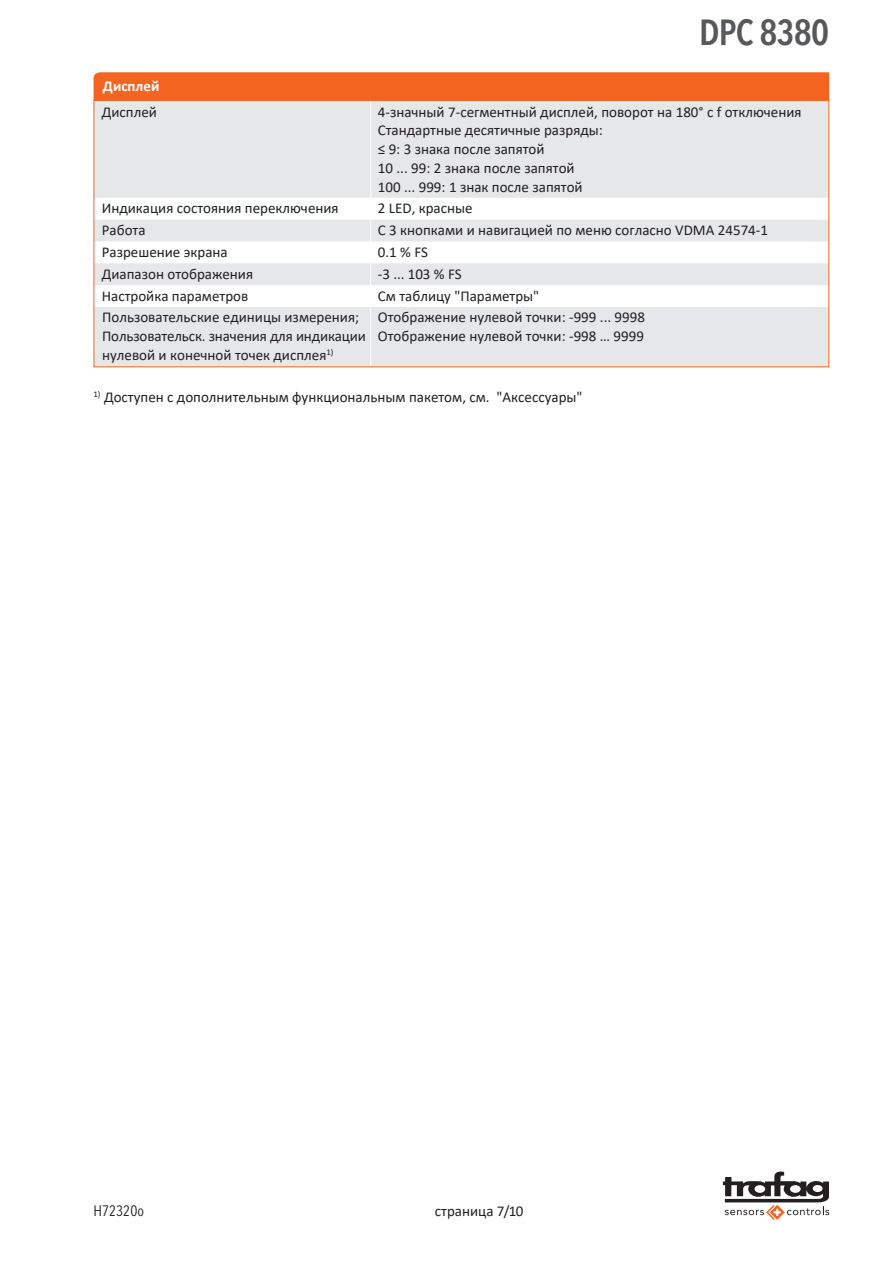
<style>
.page{position:relative;width:893px;height:1263px;background:#fff}
.page>*{position:absolute;margin:0;border:0;box-sizing:border-box;transform-origin:0 0}
.t1{font:600 condensed 36px "Avenir Next LT Pro";letter-spacing:-.02em;color:#57585a}
.t2{font:15px/18.8px "Calibri";color:#231f20}
.t3{font:condensed 15px "Avenir Next LT Pro";color:#231f20}
.t4{font:700 15px "Calibri";color:#fff}
</style>
<div class="page">
<svg style="left:723px;top:1171px;width:106px;height:49px"></svg>
<div style="left:94px;top:72px;width:735px;height:28px;background:#f36421"></div>
<svg style="left:96px;top:102px;width:731px;height:263px;fill:#e6e7e9"></svg>
<hr style="left:370px;top:101px;width:1px;height:97px;background:#fff">
<svg style="left:370px;top:198px;width:1px;height:109px"></svg>
<hr style="left:370px;top:307px;width:1px;height:59px;background:#fff">
<div style="left:94px;top:100px;width:735px;height:267px;border:1px solid #f36421"></div>
<p class="t4" style="left:103px;top:76px;width:58px">Дисплей</p>
<p class="t2" style="left:102px;top:102px;width:57px">Дисплей</p>
<p class="t2" style="left:102px;top:197px;width:238px;line-height:21.9px">Индикация состояния переключения<br>Работа<br>Разрешение экрана</p>
<h1 class="t1" style="left:699px;top:10px;width:132px">DPC 8380</h1>
<p class="t2" style="left:378px;top:102px;width:425px">4-значный 7-сегментный дисплей, поворот на 180° с f отключения Стандартные десятичные разряды:<br>≤ 9: 3 знака после запятой<br>10 ... 99: 2 знака после запятой<br>100 ... 999: 1 знак после запятой</p>
<p class="t2" style="left:378px;top:197px;width:392px;line-height:21.9px">2 LED, красные<br>С 3 кнопками и навигацией по меню согласно VDMA 24574-1<br>0.1 % FS</p>
<p class="t2" style="left:102px;top:263px;width:153px;line-height:21.9px">Диапазон отображения<br>Настройка параметров</p>
<p class="t2" style="left:378px;top:263px;width:163px;line-height:21.9px">-3 ... 103 % FS<br>См таблицу "Параметры"</p>
<p class="t2" style="left:102px;top:308px;width:265px">Пользовательские единицы измерения;<br>Пользовательск. значения для индикации нулевой и конечной точек дисплея<sup>1)</sup></p>
<p class="t2" style="left:378px;top:308px;width:269px">Отображение нулевой точки: -999 ... 9998<br>Отображение нулевой точки: -998 … 9999</p>
<p class="t2" style="left:94px;top:387px;width:490px"><sup>1)</sup> Доступен с дополнительным функциональным пакетом, см. "Аксессуары"</p>
<p class="t3" style="left:94px;top:1201px;width:52px">H72320o</p>
<p class="t2" style="left:435px;top:1201px;width:90px">страница 7/10</p>
</div>
